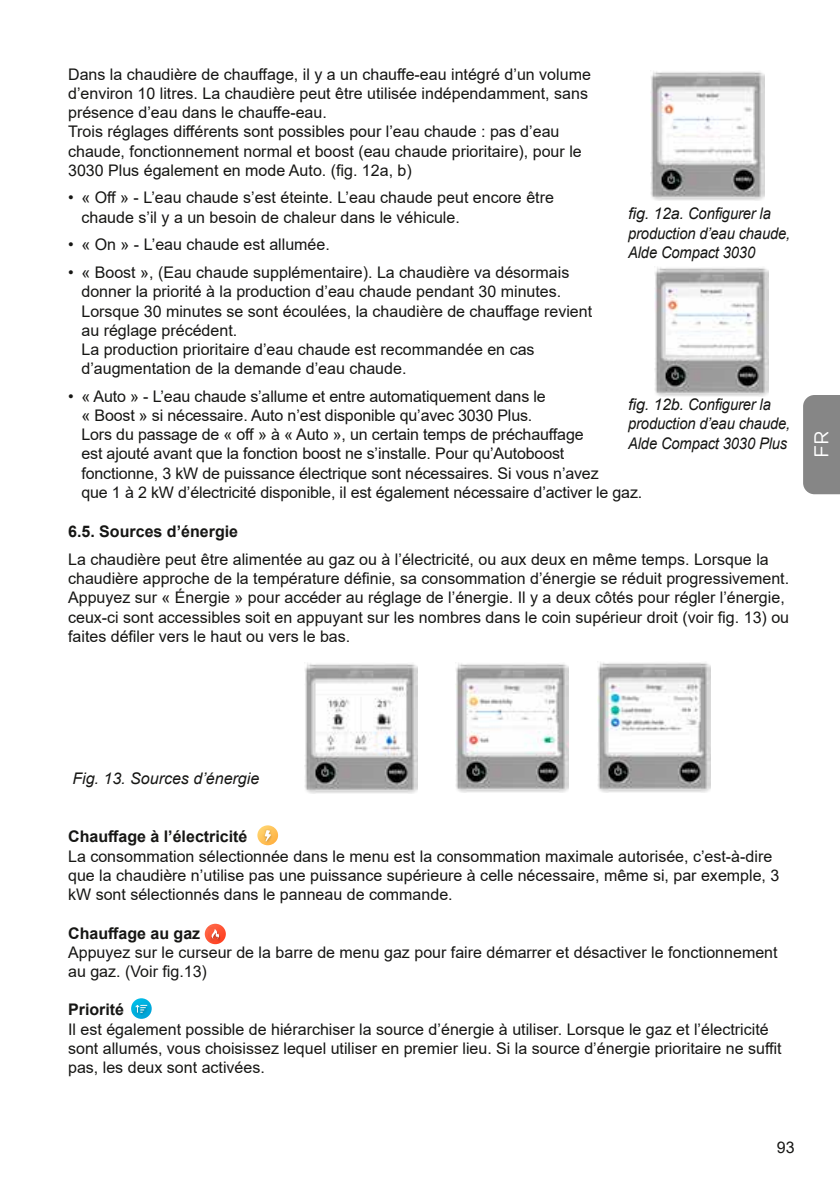
<style>
.page{position:relative;width:840px;height:1191px;background:#fff}
.page>*{position:absolute;margin:0;border:0;box-sizing:border-box;transform-origin:0 0}
.t1{font:20px "Gotham Rounded";color:#fff}
.t2{font:16px/19.2px "Arial";color:#161614}
.t3{font:italic 16px/19.2px "Arial";letter-spacing:-.01em;color:#161614}
.t4{font:700 16px "Arial";color:#161614}
</style>
<div class="page">
<div style="left:803px;top:395px;width:36px;height:99px;background:#868686"></div>
<svg style="left:205px;top:923px;width:21px;height:21px"></svg>
<img style="left:209px;top:927px;width:13px;height:16px">
<svg style="left:210px;top:929px;width:11px;height:10px"></svg>
<img style="left:650px;top:71px;width:113px;height:130px">
<img style="left:654px;top:267px;width:113px;height:129px">
<img style="left:455px;top:663px;width:113px;height:129px">
<img style="left:304px;top:663px;width:113px;height:130px">
<img style="left:597px;top:662px;width:113px;height:130px">
<svg style="left:131px;top:998px;width:21px;height:20px"></svg>
<img style="left:133px;top:1003px;width:17px;height:14px">
<svg style="left:135px;top:1004px;width:12px;height:8px"></svg>
<svg style="left:257px;top:825px;width:21px;height:20px"></svg>
<img style="left:260px;top:827px;width:15px;height:18px">
<svg style="left:264px;top:830px;width:7px;height:11px"></svg>
<p class="t2" style="left:68px;top:64px;width:524px">Dans la chaudière de chauffage, il y a un chauffe-eau intégré d’un volume d’environ 10 litres. La chaudière peut être utilisée indépendamment, sans présence d’eau dans le chauffe-eau.<br>Trois réglages différents sont possibles pour l’eau chaude : pas d’eau chaude, fonctionnement normal et boost (eau chaude prioritaire), pour le 3030 Plus également en mode Auto. (fig. 12a, b)</p>
<p class="t2" style="left:81px;top:188px;width:473px;text-indent:-13px">• « Off » - L’eau chaude s’est éteinte. L’eau chaude peut encore être chaude s’il y a un besoin de chaleur dans le véhicule.</p>
<p class="t2" style="left:68px;top:235px;width:263px">• « On » - L’eau chaude est allumée.</p>
<p class="t2" style="left:81px;top:263px;width:512px;text-indent:-13px">• « Boost », (Eau chaude supplémentaire). La chaudière va désormais donner la priorité à la production d’eau chaude pendant 30 minutes.<br>Lorsque 30 minutes se sont écoulées, la chaudière de chauffage revient au réglage précédent.<br>La production prioritaire d’eau chaude est recommandée en cas d’augmentation de la demande d’eau chaude.</p>
<p class="t2" style="left:81px;top:386px;width:562px;text-indent:-13px">• « Auto » - L’eau chaude s’allume et entre automatiquement dans le<br>« Boost » si nécessaire. Auto n’est disponible qu’avec 3030 Plus.<br>Lors du passage de « off » à « Auto », un certain temps de préchauffage<br>est ajouté avant que la fonction boost ne s’installe. Pour qu’Autoboost fonctionne, 3 kW de puissance électrique sont nécessaires. Si vous n’avez<br>que 1 à 2 kW d’électricité disponible, il est également nécessaire d’activer le gaz.</p>
<p class="t4" style="left:68px;top:520px;width:171px">6.5. Sources d’énergie</p>
<p class="t2" style="left:68px;top:550px;width:722px">La chaudière peut être alimentée au gaz ou à l’électricité, ou aux deux en même temps. Lorsque la chaudière approche de la température définie, sa consommation d’énergie se réduit progressivement.<br>Appuyez sur « Énergie » pour accéder au réglage de l’énergie. Il y a deux côtés pour régler l’énergie, ceux-ci sont accessibles soit en appuyant sur les nombres dans le coin supérieur droit (voir fig. 13) ou faites défiler vers le haut ou vers le bas.</p>
<p class="t3" style="left:627px;top:204px;width:163px">fig. 12a. Configurer la production d’eau chaude,<br>Alde Compact 3030</p>
<p class="t3" style="left:627px;top:395px;width:163px">fig. 12b. Configurer la production d’eau chaude,<br>Alde Compact 3030 Plus</p>
<p class="t1" style="left:807px;top:458px;width:29px;rotate:-90deg">FR</p>
<p class="t3" style="left:72px;top:769px;width:188px">Fig. 13. Sources d’énergie</p>
<p class="t4" style="left:68px;top:825px;width:181px">Chauffage à l’électricité</p>
<p class="t2" style="left:68px;top:846px;width:712px">La consommation sélectionnée dans le menu est la consommation maximale autorisée, c’est-à-dire que la chaudière n’utilise pas une puissance supérieure à celle nécessaire, même si, par exemple, 3 kW sont sélectionnés dans le panneau de commande.</p>
<p class="t4" style="left:68px;top:921px;width:134px">Chauffage au gaz</p>
<p class="t2" style="left:68px;top:942px;width:710px">Appuyez sur le curseur de la barre de menu gaz pour faire démarrer et désactiver le fonctionnement au gaz. (Voir fig.13)</p>
<p class="t4" style="left:68px;top:998px;width:58px">Priorité</p>
<p class="t2" style="left:68px;top:1019px;width:714px">Il est également possible de hiérarchiser la source d’énergie à utiliser. Lorsque le gaz et l’électricité sont allumés, vous choisissez lequel utiliser en premier lieu. Si la source d’énergie prioritaire ne suffit pas, les deux sont activées.</p>
<p class="t2" style="left:776px;top:1137px;width:19px">93</p>
</div>
